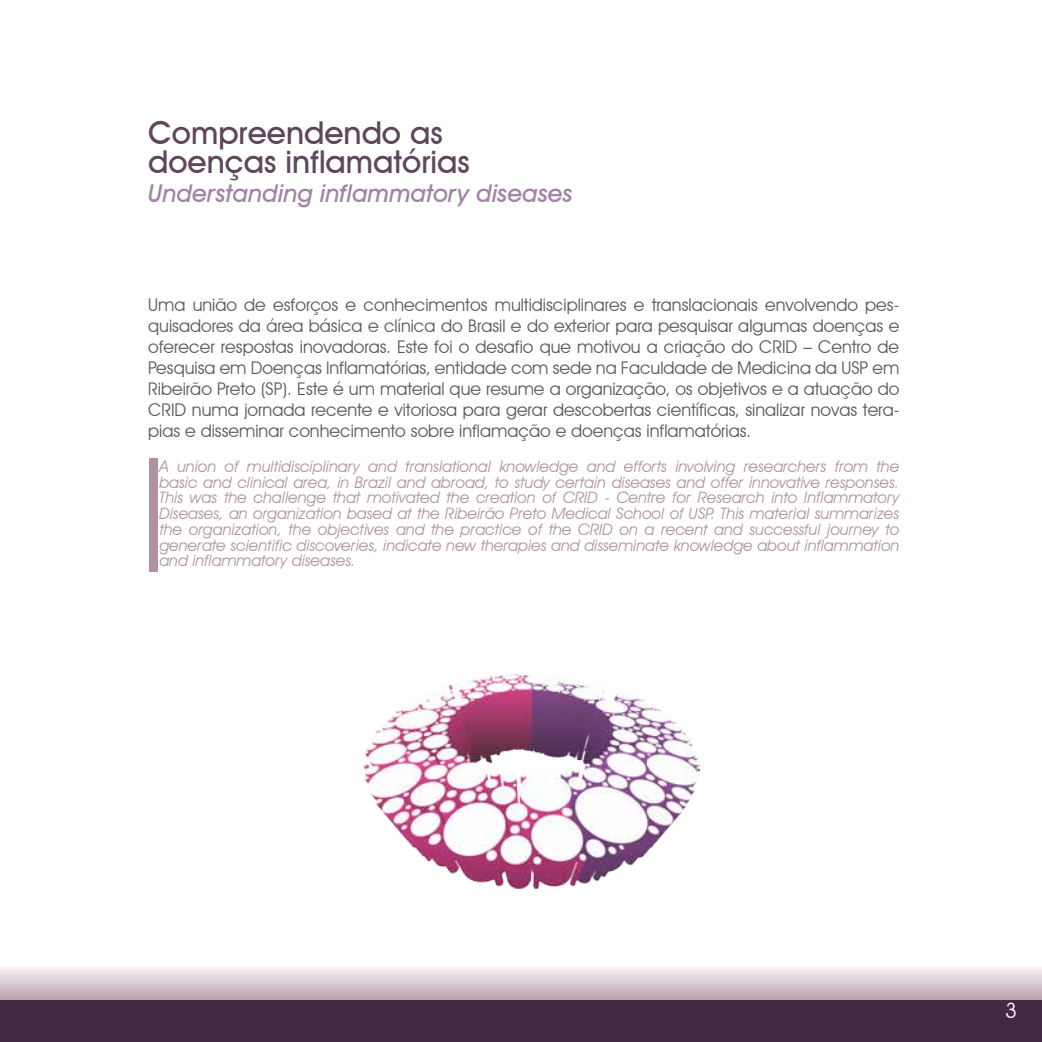
<style>
.page{position:relative;width:1042px;height:1042px;background:#fff}
.page>*{position:absolute;margin:0;border:0;box-sizing:border-box;transform-origin:0 0}
.t1{font:500 31.5px/29.8px "Avant Garde IT Cby BT";color:#5e465c}
.t2{font:italic 500 24.5px "Avant Garde IT Cby BT";color:#a282a7}
.t3{font:21px "Avant Garde IT Cby BT";color:#fff}
.t4{font:17.5px/21px "Avant Garde IT Cby BT";color:#58595b;text-align:justify}
.t5{font:italic 15.75px/15.8px "Avant Garde IT Cby BT";color:#af91a1;text-align:justify}
</style>
<div class="page">
<div style="left:0;top:999px;width:1042px;height:43px;background:#452944"></div>
<svg style="left:0;top:968px;width:1042px;height:32px;background:#d8c8d0"></svg>
<img style="left:363px;top:674px;width:336px;height:216px">
<div style="left:149px;top:458px;width:9px;height:113px;background:#af91a1"></div>
<h1 class="t1" style="left:148px;top:117px;width:323px">Compreendendo as doenças inflamatórias</h1>
<h2 class="t2" style="left:148px;top:179px;width:426px">Understanding inflammatory diseases</h2>
<p class="t4" style="left:148px;top:294px;width:752px">Uma união de esforços e conhecimentos multidisciplinares e translacionais envolvendo pes&shy;quisadores da área básica e clínica do Brasil e do exterior para pesquisar algumas doenças e oferecer respostas inovadoras. Este foi o desafio que motivou a criação do CRID – Centro de Pesquisa em Doenças Inflamatórias, entidade com sede na Faculdade de Medicina da USP em Ribeirão Preto (SP). Este é um material que resume a organização, os objetivos e a atuação do CRID numa jornada recente e vitoriosa para gerar descobertas científicas, sinalizar novas tera&shy;pias e disseminar conhecimento sobre inflamação e doenças inflamatórias.</p>
<p class="t5" style="left:159px;top:458px;width:741px">A union of multidisciplinary and translational knowledge and efforts involving researchers from the basic and clinical area, in Brazil and abroad, to study certain diseases and offer innovative responses.<br>This was the challenge that motivated the creation of CRID - Centre for Research into Inflammatory Diseases, an organization based at the Ribeirão Preto Medical School of USP. This material summarizes the organization, the objectives and the practice of the CRID on a recent and successful journey to generate scientific discoveries, indicate new therapies and disseminate knowledge about inflammation and inflammatory diseases.</p>
<h3 class="t3" style="left:1005px;top:997px;width:13px">3</h3>
</div>
